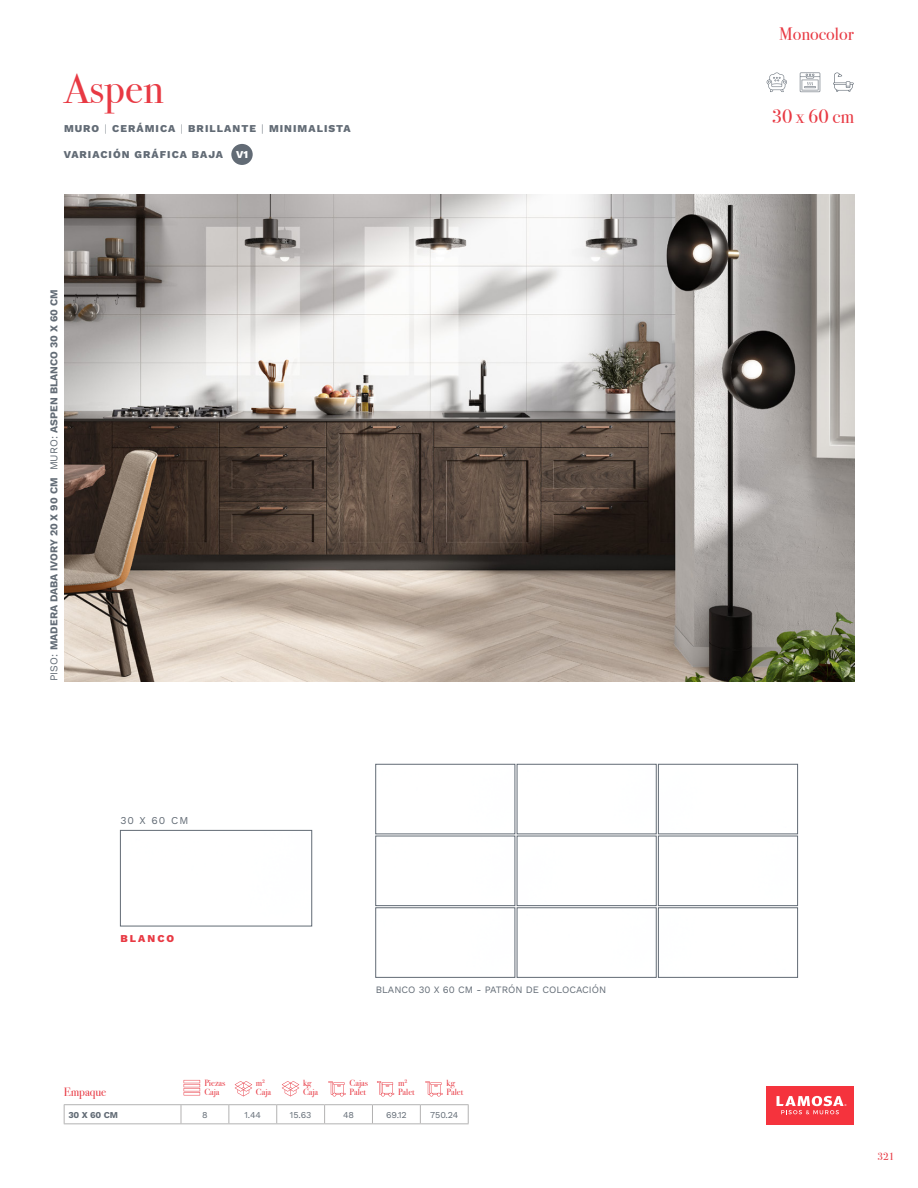
<style>
.page{position:relative;width:918px;height:1188px;background:#fff}
.page>*{position:absolute;margin:0;border:0;box-sizing:border-box;transform-origin:0 0}
.t1{font:42px "Bodoni Svty Two ITCTT";color:#e83943}
.t2{font:19.5px "Bodoni Svty Two ITCTT";color:#e83943}
.t3{font:18px "Bodoni Svty Two ITCTT";color:#e83943}
.t4{font:12px "Bodoni Svty Two ITCTT";color:#e83943}
.t5{font:800 10.5px "Work Sans";letter-spacing:.1em;color:#626b75}
.t6{font:700 10.5px "Work Sans";color:#626b75}
.t7{font:10.5px "Work Sans";color:#626b75}
.t8{font:800 10.5px "Work Sans";letter-spacing:.2em;color:#e83943}
.t9{font:10.5px "Bodoni Svty Two ITCTT";color:#e83943}
.t10{font:800 10.5px "Work Sans";color:#fff}
.t11{font:9.75px "Work Sans";color:#626b75}
.t12{font:9px "Bodoni Svty Two ITCTT";color:#e83943}
.t13{font:9px "Work Sans";letter-spacing:-.01em;color:#626b75}
.t14{font:700 9px "Work Sans";color:#626b75}
.s1{font-weight:300}
.s2{font-weight:400}
</style>
<div class="page">
<svg style="left:833px;top:73px;width:21px;height:19px"></svg>
<svg style="left:767px;top:72px;width:20px;height:20px"></svg>
<svg style="left:800px;top:73px;width:20px;height:19px"></svg>
<img style="left:64px;top:195px;width:790px;height:486px">
<svg style="left:282px;top:1081px;width:17px;height:15px"></svg>
<svg style="left:235px;top:1081px;width:17px;height:15px"></svg>
<svg style="left:328px;top:1081px;width:18px;height:15px"></svg>
<svg style="left:377px;top:1081px;width:17px;height:15px"></svg>
<svg style="left:425px;top:1081px;width:18px;height:15px"></svg>
<hr style="left:184px;top:1088px;width:16px;height:3px;background:#e83943">
<svg style="left:184px;top:1089px;width:16px;height:6px"></svg>
<hr style="left:184px;top:1084px;width:16px;height:3px;background:#e83943">
<hr style="left:184px;top:1080px;width:16px;height:3px;background:#e83943">
<svg style="left:64px;top:1105px;width:1px;height:18px"></svg>
<svg style="left:468px;top:1105px;width:1px;height:18px"></svg>
<svg style="left:181px;top:1105px;width:1px;height:18px"></svg>
<svg style="left:229px;top:1105px;width:1px;height:18px"></svg>
<svg style="left:276px;top:1105px;width:1px;height:18px"></svg>
<svg style="left:324px;top:1105px;width:1px;height:18px"></svg>
<svg style="left:372px;top:1105px;width:1px;height:18px"></svg>
<svg style="left:420px;top:1105px;width:1px;height:18px"></svg>
<hr style="left:64px;top:1104px;width:117px;height:1px;background:#b3b2b2">
<hr style="left:181px;top:1104px;width:48px;height:1px;background:#b3b2b2">
<hr style="left:229px;top:1104px;width:48px;height:1px;background:#b3b2b2">
<hr style="left:277px;top:1104px;width:48px;height:1px;background:#b3b2b2">
<hr style="left:325px;top:1104px;width:47px;height:1px;background:#b3b2b2">
<hr style="left:372px;top:1104px;width:48px;height:1px;background:#b3b2b2">
<hr style="left:420px;top:1104px;width:49px;height:1px;background:#b3b2b2">
<hr style="left:64px;top:1123px;width:117px;height:1px;background:#b3b2b2">
<hr style="left:181px;top:1123px;width:48px;height:1px;background:#b3b2b2">
<hr style="left:229px;top:1123px;width:48px;height:1px;background:#b3b2b2">
<hr style="left:277px;top:1123px;width:48px;height:1px;background:#b3b2b2">
<hr style="left:325px;top:1123px;width:47px;height:1px;background:#b3b2b2">
<hr style="left:372px;top:1123px;width:48px;height:1px;background:#b3b2b2">
<hr style="left:420px;top:1123px;width:49px;height:1px;background:#b3b2b2">
<div style="left:766px;top:1086px;width:88px;height:38px;background:#f5333d"></div>
<svg style="left:777px;top:1096px;width:69px;height:18px"></svg>
<div style="left:231px;top:144px;width:22px;height:21px;background:#626b75;border-radius:50%"></div>
<div style="left:120px;top:830px;width:192px;height:96px;border:1px solid #626b75"></div>
<div style="left:376px;top:764px;width:139px;height:70px;border:1px solid #626b75"></div>
<div style="left:376px;top:836px;width:139px;height:70px;border:1px solid #626b75"></div>
<div style="left:376px;top:908px;width:139px;height:70px;border:1px solid #626b75"></div>
<div style="left:517px;top:764px;width:139px;height:70px;border:1px solid #626b75"></div>
<div style="left:517px;top:836px;width:139px;height:70px;border:1px solid #626b75"></div>
<div style="left:517px;top:908px;width:139px;height:70px;border:1px solid #626b75"></div>
<div style="left:658px;top:764px;width:140px;height:70px;border:1px solid #626b75"></div>
<div style="left:658px;top:836px;width:140px;height:70px;border:1px solid #626b75"></div>
<div style="left:658px;top:908px;width:140px;height:70px;border:1px solid #626b75"></div>
<p class="t1" style="left:64px;top:54px;width:101px">Aspen</p>
<p class="t5" style="left:64px;top:120px;width:288px">MURO <span class="s1">|</span> CERÁMICA <span class="s1">|</span> BRILLANTE <span class="s1">|</span> MINIMALISTA</p>
<p class="t5" style="left:64px;top:147px;width:161px">VARIACIÓN GRÁFICA BAJA</p>
<p class="t10" style="left:236px;top:147px;width:13px">V1</p>
<p class="t6" style="left:46px;top:681px;width:393px;rotate:-90deg"><span class="s2">PISO:</span> MADERA DABA IVORY 20 X 90 CM <span class="s2">MURO:</span> ASPEN BLANCO 30 X 60 CM</p>
<p class="t7" style="left:120px;top:812px;width:70px">30 X 60 CM</p>
<p class="t8" style="left:120px;top:931px;width:55px">BLANCO</p>
<p class="t11" style="left:376px;top:982px;width:232px">BLANCO 30 X 60 CM - PATRÓN DE COLOCACIÓN</p>
<p class="t4" style="left:64px;top:1082px;width:44px">Empaque</p>
<p class="t12" style="left:204px;top:1076px;width:23px">Piezas</p>
<p class="t12" style="left:204px;top:1085px;width:17px">Caja</p>
<p class="t12" style="left:256px;top:1075px;width:11px">m<sup>2</sup></p>
<p class="t12" style="left:256px;top:1084px;width:17px">Caja</p>
<p class="t12" style="left:303px;top:1076px;width:10px">kg</p>
<p class="t12" style="left:303px;top:1085px;width:17px">Caja</p>
<p class="t12" style="left:350px;top:1076px;width:20px">Cajas</p>
<p class="t12" style="left:350px;top:1085px;width:18px">Palet</p>
<p class="t12" style="left:398px;top:1076px;width:11px">m<sup>2</sup></p>
<p class="t12" style="left:398px;top:1085px;width:18px">Palet</p>
<p class="t12" style="left:447px;top:1076px;width:10px">kg</p>
<p class="t12" style="left:447px;top:1085px;width:18px">Palet</p>
<p class="t14" style="left:68px;top:1109px;width:51px">30 X 60 CM</p>
<p class="t13" style="left:202px;top:1109px;width:7px">8</p>
<p class="t13" style="left:245px;top:1109px;width:18px">1.44</p>
<p class="t13" style="left:290px;top:1109px;width:23px">15.63</p>
<p class="t13" style="left:343px;top:1109px;width:12px">48</p>
<p class="t13" style="left:386px;top:1109px;width:22px">69.12</p>
<p class="t13" style="left:430px;top:1109px;width:30px">750.24</p>
<h3 class="t3" style="left:779px;top:19px;width:76px">Monocolor</h3>
<p class="t2" style="left:772px;top:101px;width:84px">30 x 60 cm</p>
<p class="t9" style="left:878px;top:1148px;width:18px">321</p>
</div>
